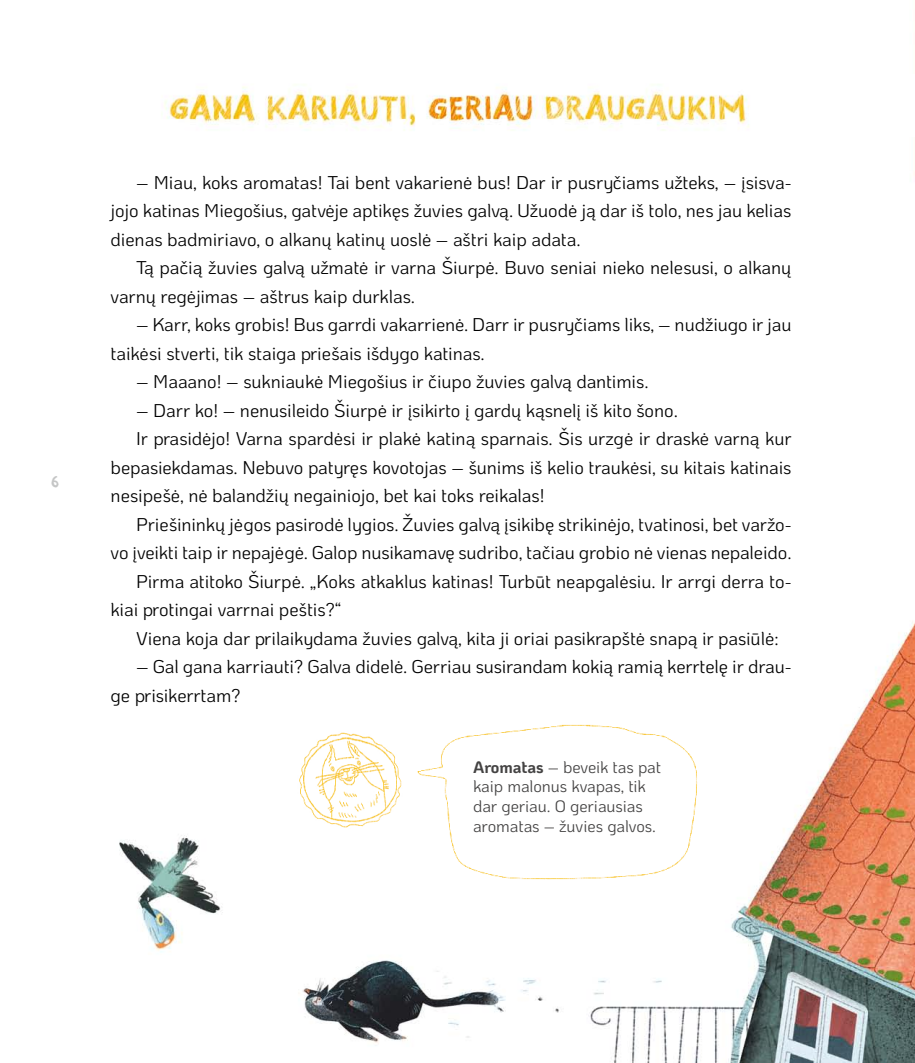
<style>
.page{position:relative;width:915px;height:1063px;background:#fff}
.page>*{position:absolute;margin:0;border:0;box-sizing:border-box;transform-origin:0 0}
.tekstas_Katinas_ok{font:18.45px/28.5px "Ko Ho";letter-spacing:-.005em;color:#000}
.kalba{font:16.5px/19.8px "Ko Ho";letter-spacing:-.005em;color:#444343}
.t1{font:16.5px "Handy Sans";color:#c5c6c6}
.s1{font-weight:700}
</style>
<div class="page">
<img style="left:119px;top:622px;width:795px;height:441px">
<img style="left:415px;top:719px;width:291px;height:166px">
<img style="left:289px;top:717px;width:121px;height:120px">
<img style="left:164px;top:86px;width:585px;height:45px">
<p class="t1" style="left:51px;top:471px;width:10px">6</p>
<p class="tekstas_Katinas_ok" style="left:111px;top:168px;width:682px;text-align:justify;text-indent:26px">– Miau, koks aromatas! Tai bent vakarienė bus! Dar ir pusryčiams užteks, – įsisva&shy;jojo katinas Miegošius, gatvėje aptikęs žuvies galvą. Užuodė ją dar iš tolo, nes jau kelias dienas badmiriavo, o alkanų katinų uoslė – aštri kaip adata.</p>
<p class="tekstas_Katinas_ok" style="left:111px;top:254px;width:682px;text-indent:26px">Tą pačią žuvies galvą užmatė ir varna Šiurpė. Buvo seniai nieko nelesusi, o alkanų varnų regėjimas – aštrus kaip durklas.</p>
<p class="tekstas_Katinas_ok" style="left:111px;top:311px;width:682px;text-indent:26px">– Karr, koks grobis! Bus garrdi vakarrienė. Darr ir pusryčiams liks, – nudžiugo ir jau taikėsi stverti, tik staiga priešais išdygo katinas.</p>
<p class="tekstas_Katinas_ok" style="left:136px;top:368px;width:513px">– Maaano! – sukniaukė Miegošius ir čiupo žuvies galvą dantimis.</p>
<p class="tekstas_Katinas_ok" style="left:136px;top:396px;width:543px">– Darr ko! – nenusileido Šiurpė ir įsikirto į gardų kąsnelį iš kito šono.</p>
<p class="tekstas_Katinas_ok" style="left:111px;top:425px;width:682px;text-align:justify;text-indent:26px">Ir prasidėjo! Varna spardėsi ir plakė katiną sparnais. Šis urzgė ir draskė varną kur bepasiekdamas. Nebuvo patyręs kovotojas – šunims iš kelio traukėsi, su kitais katinais nesipešė, nė balandžių negainiojo, bet kai toks reikalas!</p>
<p class="tekstas_Katinas_ok" style="left:111px;top:510px;width:682px;text-align:right">Priešininkų jėgos pasirodė lygios. Žuvies galvą įsikibę strikinėjo, tvatinosi, bet varžo-<br>vo įveikti taip ir nepajėgė. Galop nusikamavę sudribo, tačiau grobio nė vienas nepaleido.</p>
<p class="tekstas_Katinas_ok" style="left:111px;top:567px;width:682px;text-indent:26px">Pirma atitoko Šiurpė. „Koks atkaklus katinas! Turbūt neapgalėsiu. Ir arrgi derra to&shy;kiai protingai varrnai peštis?“</p>
<p class="tekstas_Katinas_ok" style="left:136px;top:624px;width:643px">Viena koja dar prilaikydama žuvies galvą, kita ji oriai pasikrapštė snapą ir pasiūlė:</p>
<p class="tekstas_Katinas_ok" style="left:111px;top:653px;width:682px;text-indent:26px">– Gal gana karriauti? Galva didelė. Gerriau susirandam kokią ramią kerrtelę ir drau&shy;ge prisikerrtam?</p>
<p class="kalba" style="left:473px;top:757px;width:189px"><span class="s1">Aromatas</span> – beveik tas pat kaip malonus kvapas, tik dar geriau. O geriausias aromatas – žuvies galvos.</p>
</div>
